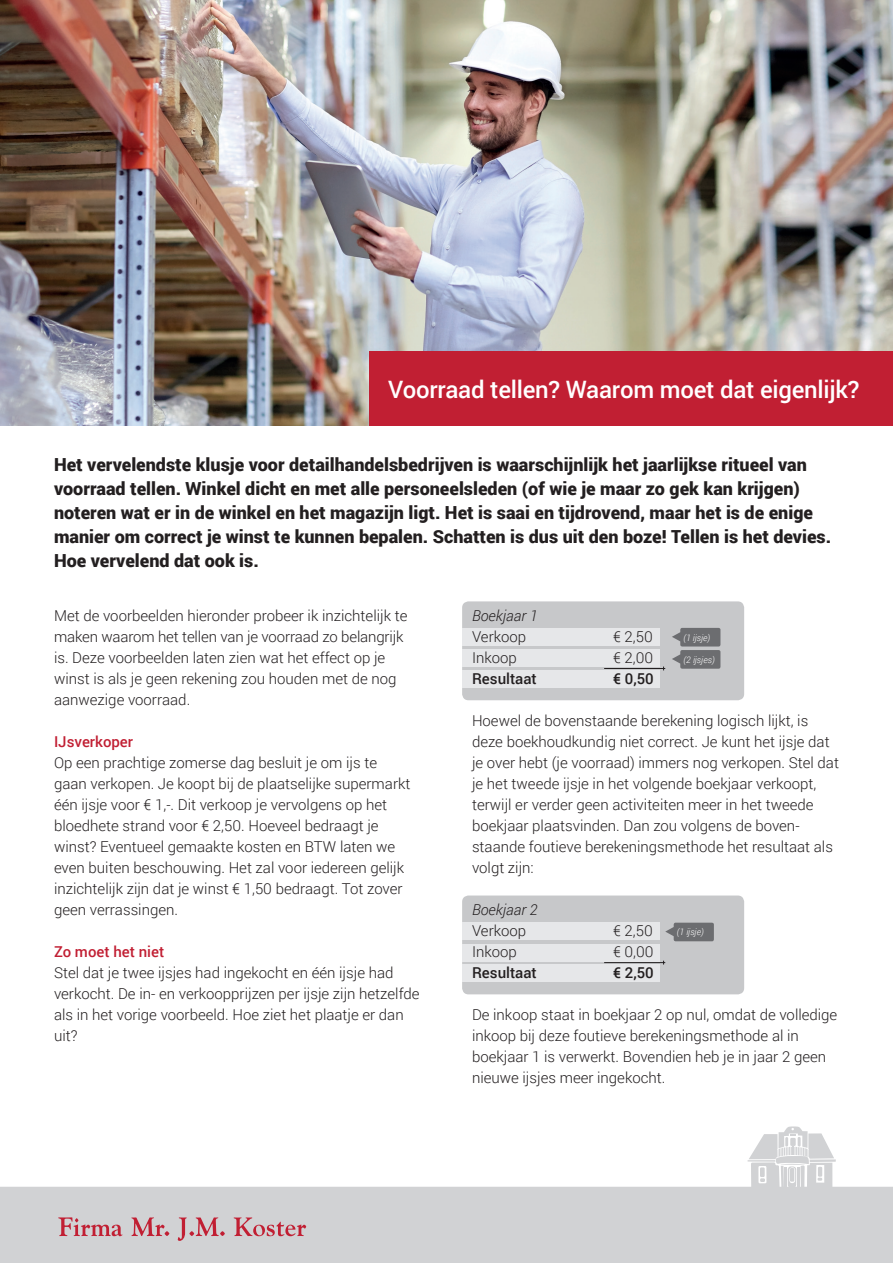
<style>
.page{position:relative;width:893px;height:1263px;background:#fff}
.page>*{position:absolute;margin:0;border:0;box-sizing:border-box;transform-origin:0 0}
.t1{font:500 24px "Roboto";letter-spacing:-.01em;color:#fff}
.t2{font:900 18px/24px "Roboto";color:#231f20}
.t3{font:300 15px/21px "Roboto";color:#231f20}
.t4{font:500 15px "Roboto";color:#231f20}
.t5{font:500 15px "Roboto";color:#c11f33}
.t6{font:italic 300 15px "Roboto";color:#231f20}
.t7{font:italic 300 9px "Roboto";color:#fff}
</style>
<div class="page">
<div style="left:0;top:1187px;width:893px;height:76px;background:#d1d2d4"></div>
<svg style="left:748px;top:1126px;width:88px;height:63px"></svg>
<svg style="left:131px;top:1217px;width:38px;height:19px"></svg>
<svg style="left:178px;top:1217px;width:47px;height:24px"></svg>
<svg style="left:234px;top:1217px;width:72px;height:19px"></svg>
<svg style="left:58px;top:1217px;width:64px;height:19px"></svg>
<img style="left:0;top:0;width:893px;height:425px">
<div style="left:462px;top:601px;width:282px;height:99px;background:#c7c8ca;border-radius:6px"></div>
<div style="left:462px;top:895px;width:282px;height:99px;background:#c7c8ca;border-radius:6px"></div>
<div style="left:369px;top:351px;width:524px;height:74px;background:#c11f33"></div>
<div style="left:462px;top:628px;width:197px;height:18px;background:#e6e7e9"></div>
<div style="left:462px;top:923px;width:197px;height:17px;background:#e6e7e9"></div>
<div style="left:462px;top:650px;width:197px;height:17px;background:#e6e7e9"></div>
<div style="left:462px;top:944px;width:197px;height:17px;background:#e6e7e9"></div>
<div style="left:462px;top:670px;width:197px;height:17px;background:#e6e7e9"></div>
<div style="left:462px;top:964px;width:197px;height:17px;background:#e6e7e9"></div>
<hr style="left:604px;top:668px;width:61px;height:1px;background:#231f20">
<hr style="left:604px;top:962px;width:61px;height:1px;background:#231f20">
<svg style="left:665px;top:923px;width:49px;height:18px"></svg>
<svg style="left:672px;top:628px;width:48px;height:41px"></svg>
<h1 class="t1" style="left:388px;top:373px;width:473px">Voorraad tellen? Waarom moet dat eigenlijk?</h1>
<p class="t2" style="left:54px;top:452px;width:779px">Het vervelendste klusje voor detailhandelsbedrijven is waarschijnlijk het jaarlijkse ritueel van voorraad tellen. Winkel dicht en met alle personeelsleden (of wie je maar zo gek kan krijgen) noteren wat er in de winkel en het magazijn ligt. Het is saai en tijdrovend, maar het is de enige manier om correct je winst te kunnen bepalen. Schatten is dus uit den boze! Tellen is het devies.<br>Hoe vervelend dat ook is.</p>
<p class="t3" style="left:54px;top:604px;width:355px">Met de voorbeelden hieronder probeer ik inzichtelijk te maken waarom het tellen van je voorraad zo belangrijk is. Deze voorbeelden laten zien wat het effect op je winst is als je geen rekening zou houden met de nog aanwezige voorraad.</p>
<p class="t5" style="left:54px;top:731px;width:81px">IJsverkoper</p>
<p class="t3" style="left:54px;top:751px;width:358px">Op een prachtige zomerse dag besluit je om ijs te gaan verkopen. Je koopt bij de plaatselijke supermarkt één ijsje voor € 1,-. Dit verkoop je vervolgens op het bloedhete strand voor € 2,50. Hoeveel bedraagt je winst? Eventueel gemaakte kosten en BTW laten we even buiten beschouwing. Het zal voor iedereen gelijk inzichtelijk zijn dat je winst € 1,50 bedraagt. Tot zover geen verrassingen.</p>
<p class="t5" style="left:54px;top:941px;width:112px">Zo moet het niet</p>
<p class="t3" style="left:54px;top:961px;width:367px">Stel dat je twee ijsjes had ingekocht en één ijsje had verkocht. De in- en verkoopprijzen per ijsje zijn hetzelfde als in het vorige voorbeeld. Hoe ziet het plaatje er dan uit?</p>
<p class="t6" style="left:472px;top:605px;width:67px">Boekjaar 1</p>
<p class="t3" style="left:472px;top:625px;width:56px">Verkoop</p>
<p class="t3" style="left:613px;top:625px;width:41px">€ 2,50</p>
<p class="t3" style="left:472px;top:646px;width:46px">Inkoop</p>
<p class="t3" style="left:613px;top:646px;width:42px">€ 2,00</p>
<p class="t4" style="left:472px;top:668px;width:66px">Resultaat</p>
<p class="t4" style="left:613px;top:668px;width:42px">€ 0,50</p>
<p class="t3" style="left:472px;top:709px;width:368px">Hoewel de bovenstaande berekening logisch lijkt, is deze boekhoudkundig niet correct. Je kunt het ijsje dat je over hebt (je voorraad) immers nog verkopen. Stel dat je het tweede ijsje in het volgende boekjaar verkoopt, terwijl er verder geen activiteiten meer in het tweede boekjaar plaatsvinden. Dan zou volgens de boven&shy;staande foutieve berekeningsmethode het resultaat als volgt zijn:</p>
<p class="t6" style="left:472px;top:899px;width:67px">Boekjaar 2</p>
<p class="t3" style="left:472px;top:919px;width:56px">Verkoop</p>
<p class="t3" style="left:613px;top:919px;width:41px">€ 2,50</p>
<p class="t3" style="left:472px;top:940px;width:46px">Inkoop</p>
<p class="t3" style="left:613px;top:940px;width:42px">€ 0,00</p>
<p class="t4" style="left:472px;top:962px;width:66px">Resultaat</p>
<p class="t4" style="left:613px;top:962px;width:42px">€ 2,50</p>
<p class="t3" style="left:472px;top:1003px;width:367px">De inkoop staat in boekjaar 2 op nul, omdat de volledige inkoop bij deze foutieve berekeningsmethode al in boekjaar 1 is verwerkt. Bovendien heb je in jaar 2 geen nieuwe ijsjes meer ingekocht.</p>
<p class="t7" style="left:684px;top:631px;width:28px">(1 ijsje)</p>
<p class="t7" style="left:684px;top:653px;width:33px">(2 ijsjes)</p>
<p class="t7" style="left:677px;top:926px;width:28px">(1 ijsje)</p>
</div>
